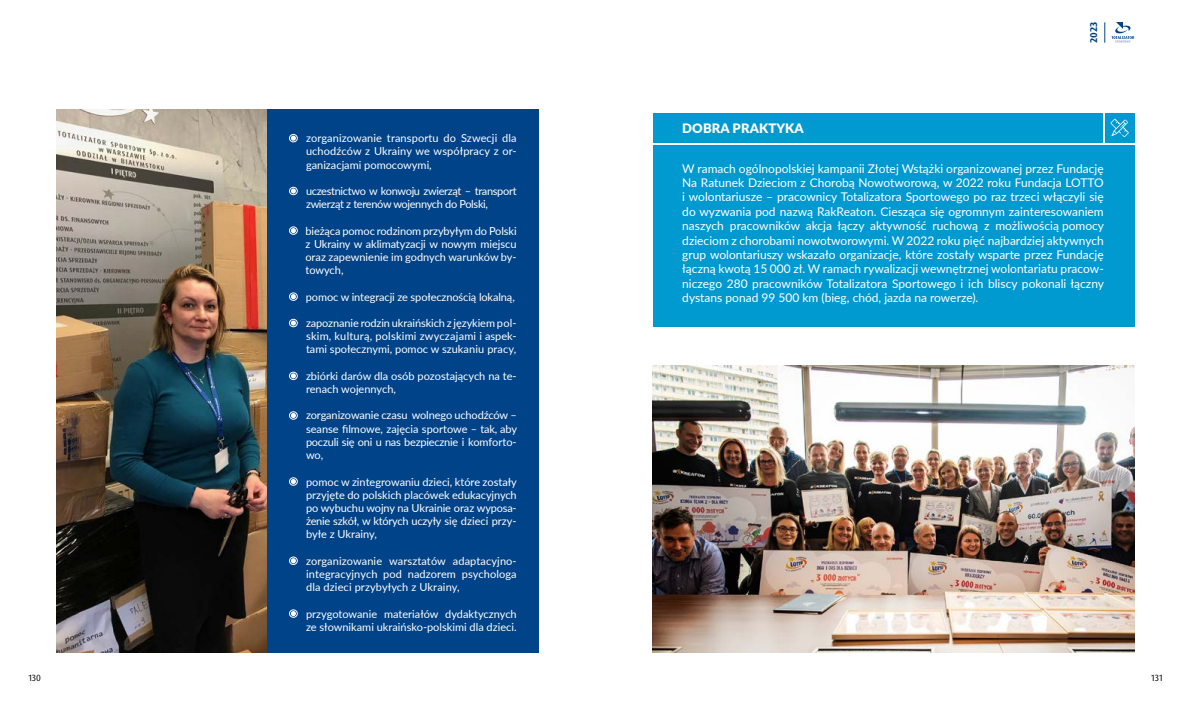
<style>
.page{position:relative;width:1191px;height:709px;background:#fff}
.page>*{position:absolute;margin:0;border:0;box-sizing:border-box;transform-origin:0 0}
.t1{font:900 13px "Lato";letter-spacing:.01em;color:#fff}
.t2{font:12px/14.4px "Lato";color:#fff;text-align:justify}
.t3{font:11px/13.2px "Lato";color:#fff;text-align:justify}
.t4{font:11px/13.2px "Lato";letter-spacing:-.03em;color:#fff}
.t5{font:700 9.9px "Dax Pro";color:#004388}
.t6{font:9px "Dax Pro";color:#000}
</style>
<div class="page">
<img style="left:652px;top:366px;width:482px;height:286px">
<svg style="left:1111px;top:22px;width:23px;height:21px"></svg>
<svg style="left:1104px;top:22px;width:1px;height:21px"></svg>
<img style="left:57px;top:109px;width:210px;height:543px">
<div style="left:267px;top:109px;width:271px;height:543px;background:#004388"></div>
<svg style="left:291px;top:136px;width:4px;height:4px"></svg>
<div style="left:289px;top:134px;width:8px;height:8px;border:1px solid #fff;border-radius:50%"></div>
<svg style="left:291px;top:189px;width:4px;height:4px"></svg>
<div style="left:289px;top:187px;width:8px;height:8px;border:1px solid #fff;border-radius:50%"></div>
<svg style="left:291px;top:229px;width:4px;height:3px"></svg>
<div style="left:289px;top:227px;width:8px;height:7px;border:1px solid #fff;border-radius:50%"></div>
<svg style="left:291px;top:295px;width:4px;height:3px"></svg>
<div style="left:289px;top:293px;width:8px;height:7px;border:1px solid #fff;border-radius:50%"></div>
<svg style="left:291px;top:321px;width:4px;height:4px"></svg>
<div style="left:289px;top:319px;width:8px;height:8px;border:1px solid #fff;border-radius:50%"></div>
<svg style="left:291px;top:374px;width:4px;height:4px"></svg>
<div style="left:289px;top:372px;width:8px;height:8px;border:1px solid #fff;border-radius:50%"></div>
<svg style="left:291px;top:413px;width:4px;height:4px"></svg>
<div style="left:289px;top:411px;width:8px;height:8px;border:1px solid #fff;border-radius:50%"></div>
<svg style="left:291px;top:479px;width:4px;height:4px"></svg>
<div style="left:289px;top:477px;width:8px;height:8px;border:1px solid #fff;border-radius:50%"></div>
<svg style="left:291px;top:559px;width:4px;height:3px"></svg>
<div style="left:289px;top:557px;width:8px;height:7px;border:1px solid #fff;border-radius:50%"></div>
<svg style="left:291px;top:611px;width:4px;height:4px"></svg>
<div style="left:289px;top:609px;width:8px;height:8px;border:1px solid #fff;border-radius:50%"></div>
<div style="left:653px;top:145px;width:481px;height:181px;background:#009ad1"></div>
<div style="left:653px;top:113px;width:449px;height:30px;background:#009ad1"></div>
<div style="left:1105px;top:113px;width:29px;height:30px;background:#009ad1"></div>
<svg style="left:1110px;top:119px;width:18px;height:18px"></svg>
<p class="t3" style="left:306px;top:131px;width:212px">zorganizowanie transportu do Szwecji dla uchodźców z Ukrainy we współpracy z or&shy;ganizacjami pomocowymi,</p>
<p class="t4" style="left:306px;top:184px;width:212px">uczestnictwo w konwoju zwierząt – transport zwierząt z terenów wojennych do Polski,</p>
<p class="t3" style="left:305px;top:223px;width:213px">bieżąca pomoc rodzinom przybyłym do Polski z Ukrainy w aklimatyzacji w nowym miejscu oraz zapewnienie im godnych warunków by&shy;towych,</p>
<p class="t3" style="left:306px;top:289px;width:210px">pomoc w integracji ze społecznością lokalną,</p>
<p class="t3" style="left:306px;top:316px;width:212px">zapoznanie rodzin ukraińskich z językiem pol&shy;skim, kulturą, polskimi zwyczajami i aspek&shy;tami społecznymi, pomoc w szukaniu pracy,</p>
<p class="t3" style="left:306px;top:369px;width:212px">zbiórki darów dla osób pozostających na te&shy;renach wojennych,</p>
<p class="t3" style="left:306px;top:408px;width:212px">zorganizowanie czasu wolnego uchodźców – seanse filmowe, zajęcia sportowe – tak, aby poczuli się oni u nas bezpiecznie i komforto&shy;wo,</p>
<p class="t3" style="left:306px;top:474px;width:212px">pomoc w zintegrowaniu dzieci, które zostały przyjęte do polskich placówek edukacyjnych po wybuchu wojny na Ukrainie oraz wyposa&shy;żenie szkół, w których uczyły się dzieci przy&shy;byłe z Ukrainy,</p>
<p class="t3" style="left:306px;top:553px;width:212px">zorganizowanie warsztatów adaptacyjno&shy;integracyjnych pod nadzorem psychologa dla dzieci przybyłych z Ukrainy,</p>
<p class="t3" style="left:306px;top:606px;width:212px">przygotowanie materiałów dydaktycznych ze słownikami ukraińsko-polskimi dla dzieci.</p>
<p class="t1" style="left:682px;top:118px;width:123px">DOBRA PRAKTYKA</p>
<p class="t5" style="left:1087px;top:43px;width:23px;rotate:-90deg">2023</p>
<p class="t2" style="left:682px;top:160px;width:423px">W ramach ogólnopolskiej kampanii Złotej Wstążki organizowanej przez Fundację Na Ratunek Dzieciom z Chorobą Nowotworową, w 2022 roku Fundacja LOTTO i wolontariusze – pracownicy Totalizatora Sportowego po raz trzeci włączyli się do wyzwania pod nazwą RakReaton. Ciesząca się ogromnym zainteresowaniem naszych pracowników akcja łączy aktywność ruchową z możliwością pomocy dzieciom z chorobami nowotworowymi. W 2022 roku pięć najbardziej aktywnych grup wolontariuszy wskazało organizacje, które zostały wsparte przez Fundację łączną kwotą 15 000 zł. W ramach rywalizacji wewnętrznej wolontariatu pracow&shy;niczego 280 pracowników Totalizatora Sportowego i ich bliscy pokonali łączny dystans ponad 99 500 km (bieg, chód, jazda na rowerze).</p>
<p class="t6" style="left:28px;top:671px;width:14px">130</p>
<p class="t6" style="left:1151px;top:671px;width:13px">131</p>
</div>
